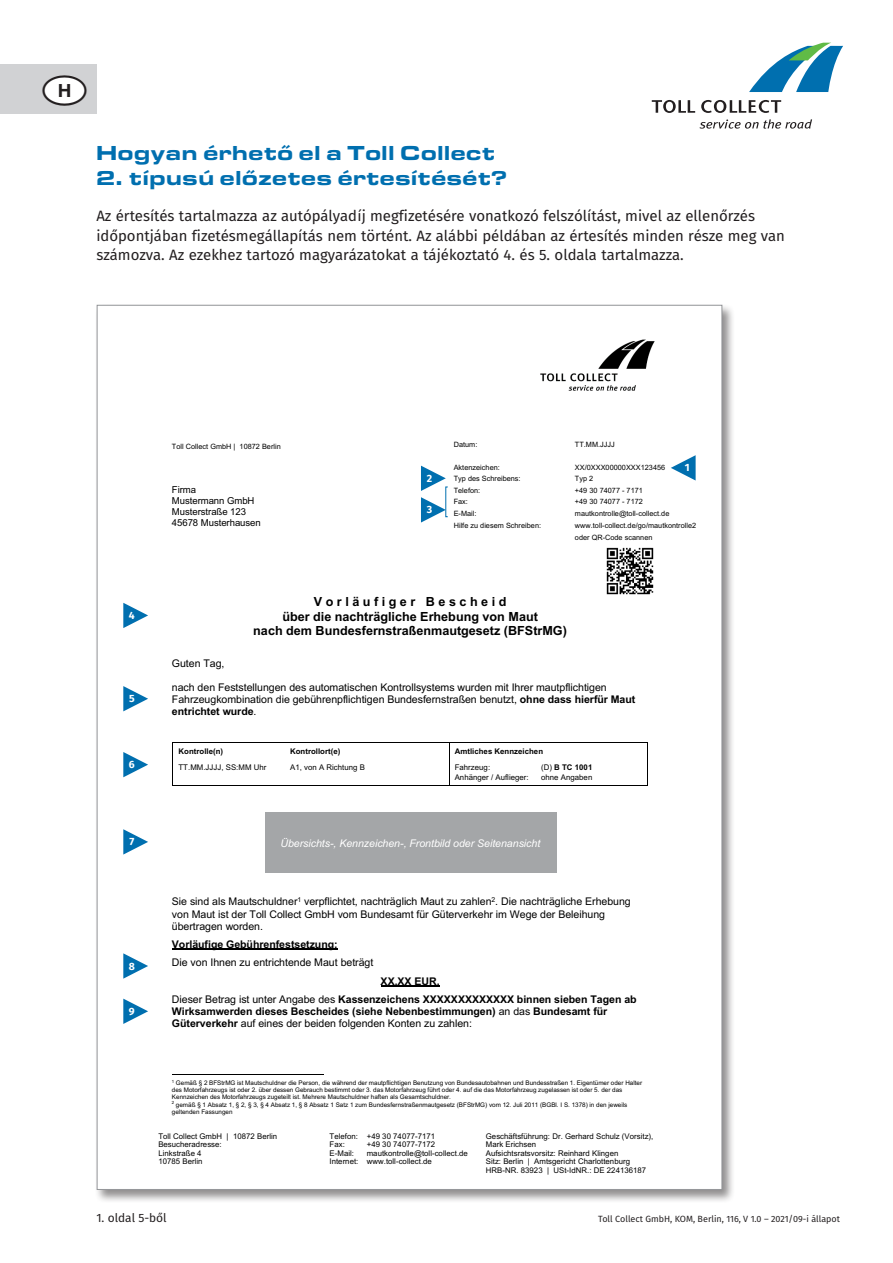
<style>
.page{position:relative;width:893px;height:1263px;background:#fff}
.page>*{position:absolute;margin:0;border:0;box-sizing:border-box;transform-origin:0 0}
.Titel{font:900 21px "Eurostile OT Ext";color:#006faf}
.Fließtext{font:15px/19.5px "Fira Sans";color:#231f20}
.t1{font:700 12.6px/14.5px "Arial";color:#000;text-align:center}
.t2{font:12px "Fira Sans";color:#231f20}
.t3{font:10.65px/12.1px "Arial";letter-spacing:-.005em;color:#000}
.t4{font:700 10.65px/18.5px "Arial";letter-spacing:-.005em;color:#000}
.t5{font:italic 10.65px "Arial";letter-spacing:-.005em;color:#fff}
.t6{font:700 10.5px "Fira Sans";color:#fff}
.t7{font:9.6px/10.8px "Arial";letter-spacing:-.005em;color:#000}
.t8{font:9px "Fira Sans";color:#231f20}
.t9{font:7.8px/10.1px "Arial";letter-spacing:.005em;color:#000}
.t10{font:700 7.8px "Arial";letter-spacing:.005em;color:#000}
.t11{font:7.35px/12.1px "Arial";letter-spacing:.005em;color:#000}
.t12{font:6.3px/7.2px "Arial";color:#000}
.s1{font-weight:700}
.s2{font-weight:400}
</style>
<div class="page">
<svg style="left:749px;top:43px;width:94px;height:49px"></svg>
<svg style="left:699px;top:119px;width:113px;height:10px"></svg>
<svg style="left:652px;top:100px;width:43px;height:13px"></svg>
<svg style="left:701px;top:100px;width:80px;height:13px"></svg>
<div style="left:95px;top:303px;width:641px;height:900px;background:#231f20;opacity:.5"></div>
<div style="left:97px;top:305px;width:625px;height:884px;background:#fff"></div>
<hr style="left:173px;top:742px;width:276px;height:1px;background:#000">
<hr style="left:449px;top:742px;width:198px;height:1px;background:#000">
<svg style="left:172px;top:742px;width:1px;height:44px"></svg>
<hr style="left:173px;top:785px;width:276px;height:1px;background:#000">
<svg style="left:449px;top:743px;width:1px;height:42px"></svg>
<hr style="left:449px;top:785px;width:86px;height:1px;background:#000">
<hr style="left:535px;top:785px;width:112px;height:1px;background:#000">
<svg style="left:647px;top:742px;width:1px;height:44px"></svg>
<hr style="left:172px;top:949px;width:166px;height:1px;background:#000">
<hr style="left:381px;top:986px;width:59px;height:1px;background:#000">
<hr style="left:172px;top:1074px;width:151px;height:1px;background:#000">
<img style="left:606px;top:547px;width:48px;height:48px">
<img style="left:540px;top:339px;width:115px;height:52px">
<div style="left:265px;top:812px;width:292px;height:61px;background:#a4a6a8"></div>
<div style="left:0;top:64px;width:96px;height:49px;background:#d1d2d4"></div>
<svg style="left:421px;top:466px;width:25px;height:25px"></svg>
<svg style="left:421px;top:497px;width:25px;height:25px"></svg>
<svg style="left:123px;top:686px;width:25px;height:25px"></svg>
<svg style="left:123px;top:752px;width:25px;height:25px"></svg>
<svg style="left:123px;top:953px;width:25px;height:26px"></svg>
<svg style="left:123px;top:829px;width:25px;height:25px"></svg>
<svg style="left:123px;top:603px;width:25px;height:25px"></svg>
<svg style="left:671px;top:455px;width:25px;height:25px"></svg>
<svg style="left:123px;top:998px;width:25px;height:26px"></svg>
<svg style="left:43px;top:75px;width:44px;height:30px"></svg>
<h1 class="Titel" style="left:96px;top:140px;width:401px">Hogyan érhető el a Toll Collect</h1>
<h1 class="Titel" style="left:96px;top:166px;width:413px">2. típusú előzetes értesítését?</h1>
<p class="Fließtext" style="left:96px;top:206px;width:690px">Az értesítés tartalmazza az autópályadíj megfizetésére vonatkozó felszólítást, mivel az ellenőrzés időpontjában fizetésmegállapítás nem történt. Az alábbi példában az értesítés minden része meg van számozva. Az ezekhez tartozó magyarázatokat a tájékoztató 4. és 5. oldala tartalmazza.</p>
<h3 class="t6" style="left:129px;top:606px;width:7px">4</h3>
<h3 class="t6" style="left:129px;top:690px;width:7px">5</h3>
<h3 class="t6" style="left:129px;top:756px;width:7px">6</h3>
<h3 class="t6" style="left:129px;top:833px;width:6px">7</h3>
<h3 class="t6" style="left:129px;top:957px;width:8px">8</h3>
<h3 class="t6" style="left:129px;top:1002px;width:7px">9</h3>
<p class="t11" style="left:172px;top:441px;width:110px">Toll Collect GmbH | 10872 Berlin</p>
<p class="t7" style="left:172px;top:484px;width:90px">Firma<br>Mustermann GmbH<br>Musterstraße 123<br>45678 Musterhausen</p>
<h3 class="t6" style="left:427px;top:469px;width:7px">2</h3>
<h3 class="t6" style="left:427px;top:501px;width:7px">3</h3>
<p class="t11" style="left:454px;top:438px;width:25px">Datum:</p>
<p class="t11" style="left:575px;top:438px;width:41px">TT.MM.JJJJ</p>
<p class="t11" style="left:454px;top:461px;width:48px">Aktenzeichen:</p>
<p class="t11" style="left:575px;top:461px;width:92px">XX/0XXX00000XXX123456</p>
<p class="t11" style="left:454px;top:473px;width:68px">Typ des Schreibens:</p>
<p class="t11" style="left:575px;top:473px;width:20px">Typ 2</p>
<p class="t11" style="left:454px;top:484px;width:28px">Telefon:</p>
<p class="t11" style="left:575px;top:484px;width:70px">+49 30 74077 - 7171</p>
<p class="t11" style="left:454px;top:496px;width:16px">Fax:</p>
<p class="t11" style="left:575px;top:496px;width:70px">+49 30 74077 - 7172</p>
<p class="t11" style="left:454px;top:507px;width:24px">E-Mail:</p>
<p class="t11" style="left:575px;top:507px;width:96px">mautkontrolle@toll-collect.de</p>
<p class="t11" style="left:454px;top:519px;width:89px">Hilfe zu diesem Schreiben:</p>
<p class="t11" style="left:575px;top:519px;width:123px">www.toll-collect.de/go/mautkontrolle2 oder QR-Code scannen</p>
<h3 class="t6" style="left:685px;top:459px;width:6px">1</h3>
<p class="t1" style="left:253px;top:594px;width:315px">V o r l ä u f i g e r B e s c h e i d<br>über die nachträgliche Erhebung von Maut<br>nach dem Bundesfernstraßenmautgesetz (BFStrMG)</p>
<p class="t3" style="left:172px;top:657px;width:54px">Guten Tag,</p>
<p class="t3" style="left:172px;top:681px;width:465px">nach den Feststellungen des automatischen Kontrollsystems wurden mit Ihrer mautpflichtigen<br>Fahrzeugkombination die gebührenpflichtigen Bundesfernstraßen benutzt, <span class="s1">ohne dass hierfür Maut entrichtet wurde</span>.</p>
<p class="t10" style="left:179px;top:746px;width:46px">Kontrolle(n)</p>
<p class="t10" style="left:290px;top:746px;width:52px">Kontrollort(e)</p>
<p class="t10" style="left:455px;top:746px;width:90px">Amtliches Kennzeichen</p>
<p class="t9" style="left:179px;top:762px;width:89px">TT.MM.JJJJ, SS:MM Uhr</p>
<p class="t9" style="left:290px;top:762px;width:76px">A1, von A Richtung B</p>
<p class="t9" style="left:455px;top:762px;width:75px">Fahrzeug:<br>Anhänger / Auflieger:</p>
<p class="t9" style="left:541px;top:762px;width:53px">(D) <span class="s1">B TC 1001 </span>ohne Angaben</p>
<p class="t5" style="left:281px;top:836px;width:261px">Übersichts-, Kennzeichen-, Frontbild oder Seitenansicht</p>
<p class="t3" style="left:172px;top:895px;width:460px">Sie sind als Mautschuldner<sup>1</sup> verpflichtet, nachträglich Maut zu zahlen<sup>2</sup>. Die nachträgliche Erhebung von Maut ist der Toll Collect GmbH vom Bundesamt für Güterverkehr im Wege der Beleihung übertragen worden.</p>
<p class="t3" style="left:172px;top:935px;width:203px;line-height:18.5px"><span class="s1">Vorläufige Gebührenfestsetzung:<br></span>Die von Ihnen zu entrichtende Maut beträgt</p>
<p class="t4" style="left:172px;top:972px;width:466px;text-indent:209px">XX,XX EUR.<br><span class="s2">Dieser Betrag ist unter Angabe des</span> Kassenzeichens XXXXXXXXXXXXX binnen sieben Tagen ab</p>
<p class="t4" style="left:172px;top:1005px;width:437px;line-height:12.1px">Wirksamwerden dieses Bescheides (siehe Nebenbestimmungen) <span class="s2">an das</span> Bundesamt für<br>Güterverkehr <span class="s2">auf eines der beiden folgenden Konten zu zahlen:</span></p>
<p class="t12" style="left:172px;top:1079px;width:472px"><sup>1</sup> Gemäß § 2 BFStrMG ist Mautschuldner die Person, die während der mautpflichtigen Benutzung von Bundesautobahnen und Bundesstraßen 1. Eigentümer oder Halter des Motorfahrzeugs ist oder 2. über dessen Gebrauch bestimmt oder 3. das Motorfahrzeug führt oder 4. auf die das Motorfahrzeug zugelassen ist oder 5. der das Kennzeichen des Motorfahrzeugs zugeteilt ist. Mehrere Mautschuldner haften als Gesamtschuldner.<br><sup>2</sup> gemäß § 1 Absatz 1, § 2, § 3, § 4 Absatz 1, § 8 Absatz 1 Satz 1 zum Bundesfernstraßenmautgesetz (BFStrMG) vom 12. Juli 2011 (BGBl. I S. 1378) in den jeweils geltenden Fassungen</p>
<p class="t9" style="left:158px;top:1131px;width:120px">Toll Collect GmbH | 10872 Berlin</p>
<p class="t9" style="left:330px;top:1131px;width:107px">Telefon: +49 30 74077-7171</p>
<p class="t9" style="left:486px;top:1131px;width:169px">Geschäftsführung: Dr. Gerhard Schulz (Vorsitz),</p>
<p class="t9" style="left:158px;top:1139px;width:65px">Besucheradresse:</p>
<p class="t9" style="left:330px;top:1139px;width:17px">Fax:</p>
<p class="t9" style="left:367px;top:1139px;width:70px">+49 30 74077-7172</p>
<p class="t9" style="left:486px;top:1139px;width:52px">Mark Erichsen</p>
<p class="t9" style="left:158px;top:1148px;width:45px">Linkstraße 4</p>
<p class="t9" style="left:330px;top:1148px;width:26px">E-Mail:</p>
<p class="t9" style="left:367px;top:1148px;width:103px">mautkontrolle@toll-collect.de</p>
<p class="t9" style="left:486px;top:1148px;width:134px">Aufsichtsratsvorsitz: Reinhard Klingen</p>
<p class="t9" style="left:158px;top:1156px;width:46px">10785 Berlin</p>
<p class="t9" style="left:330px;top:1156px;width:104px">Internet: www.toll-collect.de</p>
<p class="t9" style="left:486px;top:1157px;width:162px;line-height:8.2px">Sitz: Berlin | Amtsgericht Charlottenburg<br>HRB-NR. 83923 | USt-IdNR.: DE 224136187</p>
<h3 class="t2" style="left:96px;top:1208px;width:72px">1. oldal 5-ből</h3>
<h3 class="t8" style="left:598px;top:1211px;width:243px">Toll Collect GmbH, KOM, Berlin, 116, V 1.0 – 2021/09-i állapot</h3>
</div>
